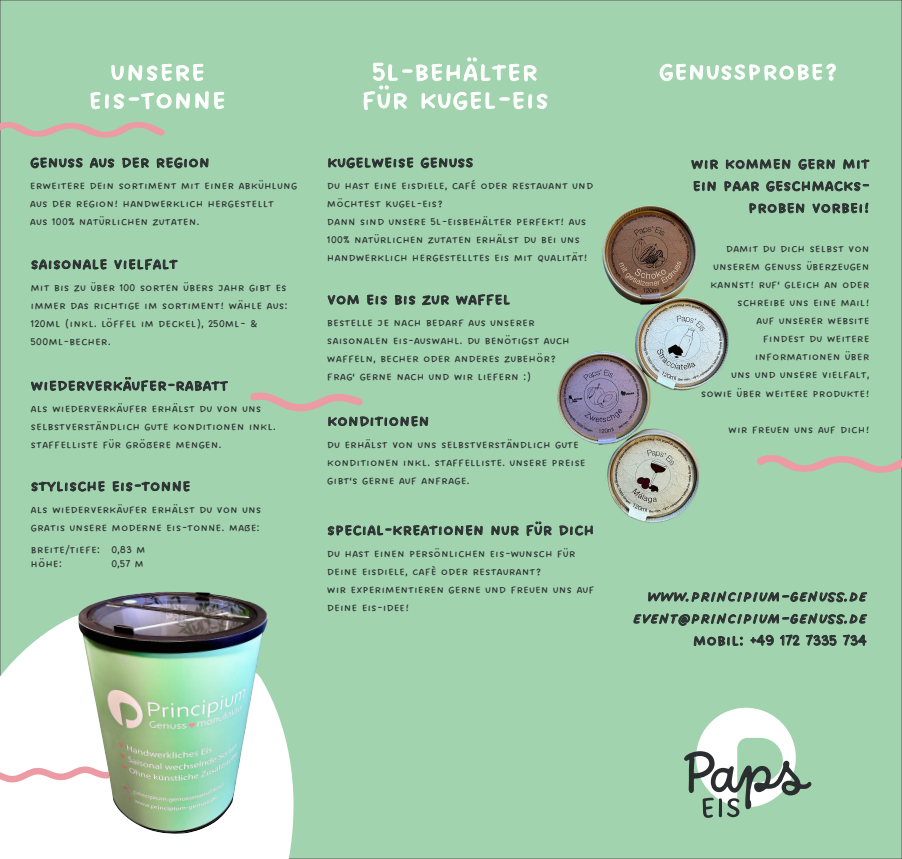
<style>
.page{position:relative;width:902px;height:859px;background:#fff}
.page>*{position:absolute;margin:0;border:0;box-sizing:border-box;transform-origin:0 0}
.t1{font:35px/28px "DO All Caps Regular";color:#fff;text-align:center}
.t2{font:33px "DO All Caps Regular";color:#fff}
.t3{font:20px/22px "DO All Caps Regular";color:#2b2f31;text-align:right}
.t4{font:20px/22px "DO All Caps Slanted";color:#2c2f30;text-align:right}
.t5{font:20px "DO All Caps Regular";color:#2c2f30}
.t6{font:14px/18px "DO All Caps Regular";color:#2b2f31}
</style>
<div class="page">
<div style="left:0;top:0;width:901px;height:859px;background:#a1d3ae"></div>
<svg style="left:328px;top:57px;width:219px;height:112px"></svg>
<svg style="left:327px;top:295px;width:32px;height:10px"></svg>
<svg style="left:367px;top:294px;width:20px;height:11px"></svg>
<svg style="left:394px;top:295px;width:21px;height:10px"></svg>
<svg style="left:422px;top:295px;width:27px;height:11px"></svg>
<svg style="left:456px;top:294px;width:54px;height:12px"></svg>
<svg style="left:327px;top:525px;width:156px;height:11px"></svg>
<svg style="left:491px;top:525px;width:27px;height:11px"></svg>
<svg style="left:526px;top:521px;width:25px;height:15px"></svg>
<svg style="left:559px;top:525px;width:34px;height:11px"></svg>
<svg style="left:684px;top:708px;width:128px;height:110px"></svg>
<svg style="left:659px;top:0;width:242px;height:82px"></svg>
<svg style="left:691px;top:159px;width:27px;height:33px"></svg>
<svg style="left:724px;top:158px;width:145px;height:56px"></svg>
<svg style="left:633px;top:591px;width:234px;height:56px"></svg>
<svg style="left:250px;top:392px;width:178px;height:35px"></svg>
<svg style="left:757px;top:455px;width:144px;height:18px"></svg>
<svg style="left:0;top:39px;width:225px;height:155px"></svg>
<svg style="left:31px;top:259px;width:76px;height:11px"></svg>
<svg style="left:114px;top:258px;width:64px;height:12px"></svg>
<svg style="left:31px;top:376px;width:197px;height:16px"></svg>
<svg style="left:31px;top:481px;width:74px;height:11px"></svg>
<svg style="left:112px;top:480px;width:78px;height:12px"></svg>
<svg style="left:0;top:585px;width:314px;height:274px;fill:#fff"></svg>
<img style="left:70px;top:587px;width:203px;height:259px">
<img style="left:70px;top:615px;width:192px;height:232px">
<svg style="left:0;top:758px;width:117px;height:31px;background:#f2e2e1"></svg>
<img style="left:557px;top:203px;width:173px;height:320px">
<h1 class="t1" style="left:89px;top:57px;width:139px">Unsere<br>Eis-TonNe</h1>
<h1 class="t1" style="left:361px;top:57px;width:189px">5l-behälter für kugel-eis</h1>
<h3 class="t3" style="left:30px;top:151px;width:181px">genusS aus der region</h3>
<p class="t6" style="left:30px;top:176px;width:269px">erweitere dein sortiment mit einer abkühlung aus der region! handwerklich hergestellt<br>aus 100% natürlichen zutaten.</p>
<h3 class="t3" style="left:31px;top:252px;width:149px">saisonale vielfalt</h3>
<p class="t6" style="left:31px;top:278px;width:259px">mit bis zu über 100 sorten übers jahr gibt es immer das richtige im sortiment! wähle aus:<br>120ml (inkl. löffel im deckel), 250ml- &amp; 500ml-becher.</p>
<h3 class="t3" style="left:31px;top:374px;width:199px">wiederverkäufer-rabatT</h3>
<p class="t6" style="left:31px;top:399px;width:247px">als wiederverkäufer erhälst du von uns selbstverständlich gute konditionen inkl. staffelliste für größere mengen.</p>
<h3 class="t3" style="left:31px;top:474px;width:161px">stylische eis-tonNe</h3>
<p class="t6" style="left:31px;top:500px;width:232px">als wiederverkäufer erhälst du von uns gratis unsere moderne eis-tonNe. Maße:</p>
<p class="t6" style="left:31px;top:542px;width:116px;line-height:14px">Breite/Tiefe: 0,83 m<br>Höhe:</p>
<p class="t6" style="left:111px;top:554px;width:34px">0,57 m</p>
<h3 class="t3" style="left:327px;top:151px;width:148px">kugelweise genusS</h3>
<p class="t6" style="left:327px;top:176px;width:268px">du hast eine eisdiele, café oder restauant und möchtest Kugel-eis?<br>danN sind unsere 5L-Eisbehälter perfekt! aus 100% natürlichen zutaten erhälst du bei uns handwerklich hergestelltes eis mit qualität!</p>
<h3 class="t3" style="left:327px;top:288px;width:185px">vom eis bis zur waffel</h3>
<p class="t6" style="left:327px;top:313px;width:244px">bestelle je nach bedarf aus unserer saisonalen eis-auswahl. du benötigst auch waffeln, becher oder anderes zubehör? frag‘ gerne nach und wir liefern :)</p>
<h3 class="t3" style="left:327px;top:409px;width:104px">konditionen</h3>
<p class="t6" style="left:327px;top:435px;width:260px">du erhälst von uns selbstverständlich gute konditionen inkl. staffelliste. unsere preise gibt‘s gerne auf anfrage.</p>
<h3 class="t3" style="left:327px;top:518px;width:269px">special-kreationen nur für dich</h3>
<p class="t6" style="left:327px;top:544px;width:269px">du hast einen persönlichen Eis-wunsch für deine eisdiele, Cafè oder restaurant?<br>wir experimentieren gerne und freuen uns auf deine eis-ideE!</p>
<h2 class="t2" style="left:658px;top:52px;width:182px">genusSprobe?</h2>
<h3 class="t3" style="left:690px;top:152px;width:180px">wir kommen gern mit ein paAr geschmacks&shy;proben vorbei!</h3>
<p class="t6" style="left:700px;top:240px;width:170px;text-align:right">damit du dich selbst von unserem genusS überzeugen kanNst! ruf‘ gleich an oder schreibe uns eine mail!<br>auf unserer website<br>findest du weitere informationen über<br>uns und unsere vielfalt, sowie über weitere produkte!</p>
<p class="t6" style="left:728px;top:420px;width:143px">wir freuen uns auf dich!</p>
<h3 class="t4" style="left:632px;top:585px;width:235px">www.principium-genuss.de event@principium-genuss.de</h3>
<h3 class="t5" style="left:692px;top:628px;width:175px">mobil: +49 172 7335 734</h3>
</div>
